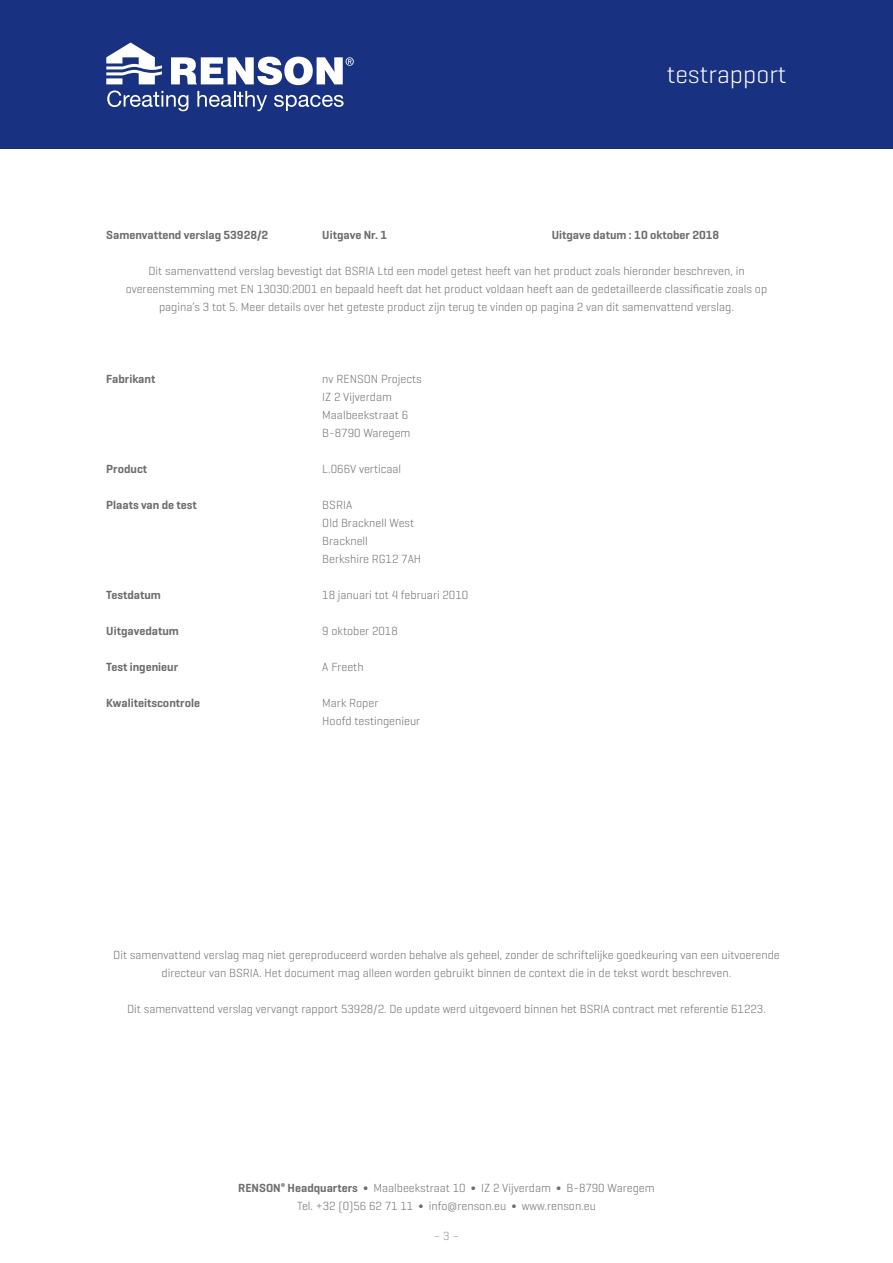
<style>
.page{position:relative;width:893px;height:1263px;background:#fff}
.page>*{position:absolute;margin:0;border:0;box-sizing:border-box;transform-origin:0 0}
.Titel_2{font:300 25.5px "Geogrotesque";color:#fff}
.Text_Body{font:300 12px/18px "Geogrotesque";color:#6c6d70;text-align:center}
.Text_Body-2{font:600 12px "Geogrotesque";color:#6c6d70}
.t1{font:300 12px "Geogrotesque";color:#939598}
.s1{font-weight:600}
</style>
<div class="page">
<div style="left:0;top:0;width:893px;height:149px;background:#183181"></div>
<svg style="left:106px;top:43px;width:248px;height:68px"></svg>
<p class="Titel_2" style="left:667px;top:59px;width:121px">testrapport</p>
<p class="Text_Body-2" style="left:106px;top:227px;width:164px">Samenvattend verslag 53928/2</p>
<p class="Text_Body-2" style="left:322px;top:227px;width:66px">Uitgave Nr. 1</p>
<p class="Text_Body-2" style="left:552px;top:227px;width:169px">Uitgave datum : 10 oktober 2018</p>
<p class="Text_Body" style="left:126px;top:261px;width:643px">Dit samenvattend verslag bevestigt dat BSRIA Ltd een model getest heeft van het product zoals hieronder beschreven, in overeenstemming met EN 13030:2001 en bepaald heeft dat het product voldaan heeft aan de gedetailleerde classificatie zoals op pagina’s 3 tot 5. Meer details over het geteste product zijn terug te vinden op pagina 2 van dit samenvattend verslag.</p>
<p class="Text_Body-2" style="left:106px;top:371px;width:51px">Fabrikant</p>
<p class="Text_Body" style="left:322px;top:369px;width:101px">nv RENSON Projects</p>
<p class="Text_Body" style="left:322px;top:387px;width:71px">IZ 2 Vijverdam</p>
<p class="Text_Body" style="left:322px;top:405px;width:87px">Maalbeekstraat 6</p>
<p class="Text_Body" style="left:322px;top:423px;width:90px">B-8790 Waregem</p>
<p class="Text_Body-2" style="left:106px;top:461px;width:42px">Product</p>
<p class="Text_Body" style="left:322px;top:459px;width:80px">L.066V verticaal</p>
<p class="Text_Body-2" style="left:106px;top:497px;width:92px">Plaats van de test</p>
<p class="Text_Body" style="left:322px;top:495px;width:31px">BSRIA</p>
<p class="Text_Body" style="left:322px;top:513px;width:93px">Old Bracknell West</p>
<p class="Text_Body" style="left:322px;top:531px;width:47px">Bracknell</p>
<p class="Text_Body" style="left:322px;top:549px;width:100px">Berkshire RG12 7AH</p>
<p class="Text_Body-2" style="left:106px;top:587px;width:56px">Testdatum</p>
<p class="Text_Body" style="left:322px;top:585px;width:147px">18 januari tot 4 februari 2010</p>
<p class="Text_Body-2" style="left:106px;top:623px;width:74px">Uitgavedatum</p>
<p class="Text_Body" style="left:322px;top:621px;width:77px">9 oktober 2018</p>
<p class="Text_Body-2" style="left:106px;top:659px;width:73px">Test ingenieur</p>
<p class="Text_Body" style="left:322px;top:657px;width:43px">A Freeth</p>
<p class="Text_Body-2" style="left:106px;top:695px;width:95px">Kwaliteitscontrole</p>
<p class="Text_Body" style="left:322px;top:693px;width:58px">Mark Roper</p>
<p class="Text_Body" style="left:322px;top:711px;width:99px">Hoofd testingenieur</p>
<p class="Text_Body" style="left:113px;top:945px;width:668px">Dit samenvattend verslag mag niet gereproduceerd worden behalve als geheel, zonder de schriftelijke goedkeuring van een uitvoerende directeur van BSRIA. Het document mag alleen worden gebruikt binnen de context die in de tekst wordt beschreven.</p>
<p class="Text_Body" style="left:127px;top:999px;width:640px">Dit samenvattend verslag vervangt rapport 53928/2. De update werd uitgevoerd binnen het BSRIA contract met referentie 61223.</p>
<p class="Text_Body" style="left:238px;top:1179px;width:418px"><span class="s1">RENSON</span><sup>®</sup> <span class="s1">Headquarters</span> ∫ Maalbeekstraat 10 ∫ IZ 2 Vijverdam ∫ B-8790 Waregem<br>Tel. +32 (0)56 62 71 11 ∫ info@renson.eu ∫ www.renson.eu</p>
<p class="t1" style="left:434px;top:1228px;width:27px">– 3 –</p>
</div>
